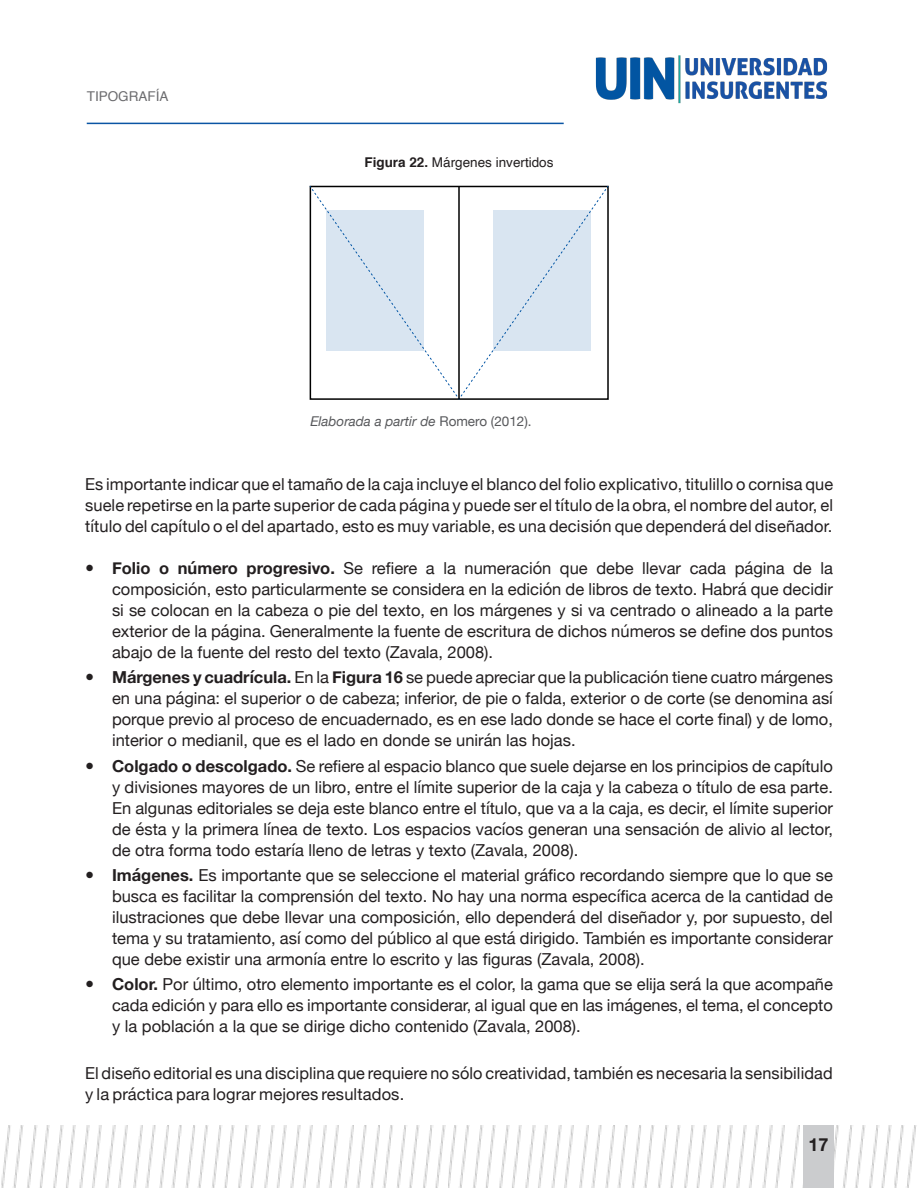
<style>
.page{position:relative;width:918px;height:1188px;background:#fff}
.page>*{position:absolute;margin:0;border:0;box-sizing:border-box;transform-origin:0 0}
.t1{font:700 18px "Helvetica Neue";color:#231f20}
.Texto_general{font:16.5px/21px "Helvetica Neue";color:#231f20;text-align:justify}
.Fuente_figuras{font:italic 13.5px "Helvetica Neue";color:#57585b}
.Título_imagen{font:13.5px "Helvetica";color:#231f20}
.t2{font:13.5px "Helvetica";color:#6b6b6e}
.s1{font-weight:700}
.s2{font-style:normal}
</style>
<div class="page">
<img style="left:1px;top:1125px;width:916px;height:63px">
<div style="left:803px;top:1125px;width:31px;height:63px;background:#cbccce"></div>
<img style="left:595px;top:55px;width:233px;height:49px">
<hr style="left:87px;top:123px;width:477px;height:1px;background:#0a55a4">
<svg style="left:310px;top:186px;width:298px;height:214px"></svg>
<hr style="left:458px;top:186px;width:2px;height:213px;background:#000">
<p class="t2" style="left:87px;top:86px;width:83px">TIPOGRAFÍA</p>
<p class="Título_imagen" style="left:364px;top:152px;width:191px"><span class="s1">Figura 22.</span> Márgenes invertidos</p>
<p class="Fuente_figuras" style="left:310px;top:412px;width:223px">Elaborada a partir de <span class="s2">Romero (2012).</span></p>
<p class="Texto_general" style="left:85px;top:475px;width:750px">Es importante indicar que el tamaño de la caja incluye el blanco del folio explicativo, titulillo o cornisa que suele repetirse en la parte superior de cada página y puede ser el título de la obra, el nombre del autor, el título del capítulo o el del apartado, esto es muy variable, es una decisión que dependerá del diseñador.</p>
<p class="Texto_general" style="left:112px;top:559px;width:722px"><span class="s1">Folio o número progresivo.</span> Se refiere a la numeración que debe llevar cada página de la composición, esto particularmente se considera en la edición de libros de texto. Habrá que decidir si se colocan en la cabeza o pie del texto, en los márgenes y si va centrado o alineado a la parte exterior de la página. Generalmente la fuente de escritura de dichos números se define dos puntos abajo de la fuente del resto del texto (Zavala, 2008).</p>
<p class="Texto_general" style="left:112px;top:668px;width:722px"><span class="s1">Márgenes y cuadrícula.</span> En la <span class="s1">Figura 16</span> se puede apreciar que la publicación tiene cuatro márgenes en una página: el superior o de cabeza; inferior, de pie o falda, exterior o de corte (se denomina así porque previo al proceso de encuadernado, es en ese lado donde se hace el corte final) y de lomo, interior o medianil, que es el lado en donde se unirán las hojas.</p>
<p class="Texto_general" style="left:112px;top:756px;width:722px"><span class="s1">Colgado o descolgado.</span> Se refiere al espacio blanco que suele dejarse en los principios de capítulo y divisiones mayores de un libro, entre el límite superior de la caja y la cabeza o título de esa parte.<br>En algunas editoriales se deja este blanco entre el título, que va a la caja, es decir, el límite superior de ésta y la primera línea de texto. Los espacios vacíos generan una sensación de alivio al lector, de otra forma todo estaría lleno de letras y texto (Zavala, 2008).</p>
<p class="Texto_general" style="left:112px;top:866px;width:722px"><span class="s1">Imágenes.</span> Es importante que se seleccione el material gráfico recordando siempre que lo que se busca es facilitar la comprensión del texto. No hay una norma específica acerca de la cantidad de ilustraciones que debe llevar una composición, ello dependerá del diseñador y, por supuesto, del tema y su tratamiento, así como del público al que está dirigido. También es importante considerar que debe existir una armonía entre lo escrito y las figuras (Zavala, 2008).</p>
<p class="Texto_general" style="left:112px;top:975px;width:722px"><span class="s1">Color.</span> Por último, otro elemento importante es el color, la gama que se elija será la que acompañe cada edición y para ello es importante considerar, al igual que en las imágenes, el tema, el concepto y la población a la que se dirige dicho contenido (Zavala, 2008).</p>
<p class="Texto_general" style="left:85px;top:1063px;width:749px">El diseño editorial es una disciplina que requiere no sólo creatividad, también es necesaria la sensibilidad y la práctica para lograr mejores resultados.</p>
<p class="t1" style="left:809px;top:1131px;width:22px">17</p>
</div>
